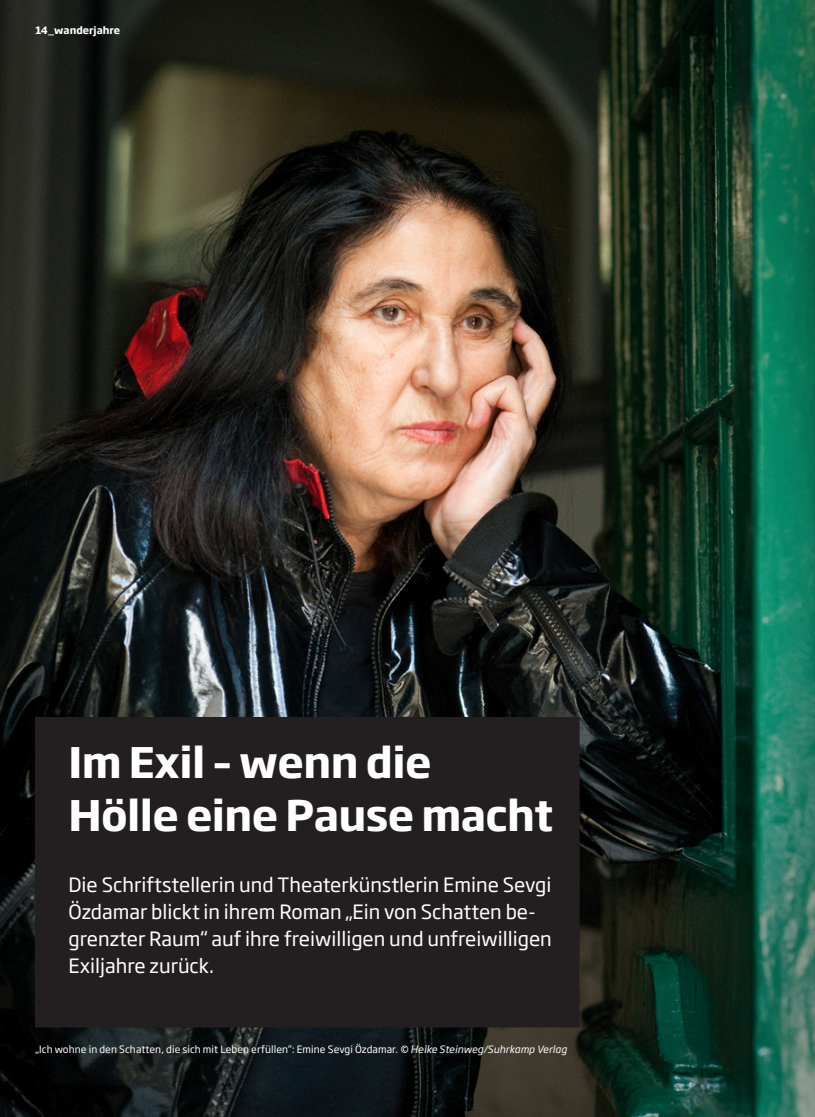
<style>
.page{position:relative;width:815px;height:1117px;background:#fff}
.page>*{position:absolute;margin:0;border:0;box-sizing:border-box;transform-origin:0 0}
.t1{font:700 41.62px/53.2px "Soho Gothic Std";letter-spacing:-.015em;color:#fff}
.t2{font:19.5px/26.9px "Soho Gothic Std";color:#fff}
.t3{font:10px "Soho Gothic Std";letter-spacing:.01em;color:#fff}
.t4{font:700 10px "Soho Gothic Std";color:#fff}
.s1{font-style:italic}
</style>
<div class="page">
<img style="left:0;top:0;width:815px;height:1116px">
<div style="left:36px;top:717px;width:543px;height:309px;background:#231f20"></div>
<p class="t4" style="left:35px;top:24px;width:86px">14_wanderjahre</p>
<h1 class="t1" style="left:69px;top:735px;width:486px">Im Exil – wenn die<br>Hölle eine Pause macht</h1>
<p class="t2" style="left:69px;top:871px;width:485px">Die Schriftstellerin und Theaterkünstlerin Emine Sevgi Özdamar blickt in ihrem Roman „Ein von Schatten be&shy;grenzter Raum“ auf ihre freiwilligen und unfreiwilligen Exiljahre zurück.</p>
<p class="t3" style="left:35px;top:1042px;width:533px">„Ich wohne in den Schatten, die sich mit Leben erfüllen“: Emine Sevgi Özdamar. <span class="s1">© Heike Steinweg/Suhrkamp Verlag</span></p>
</div>
